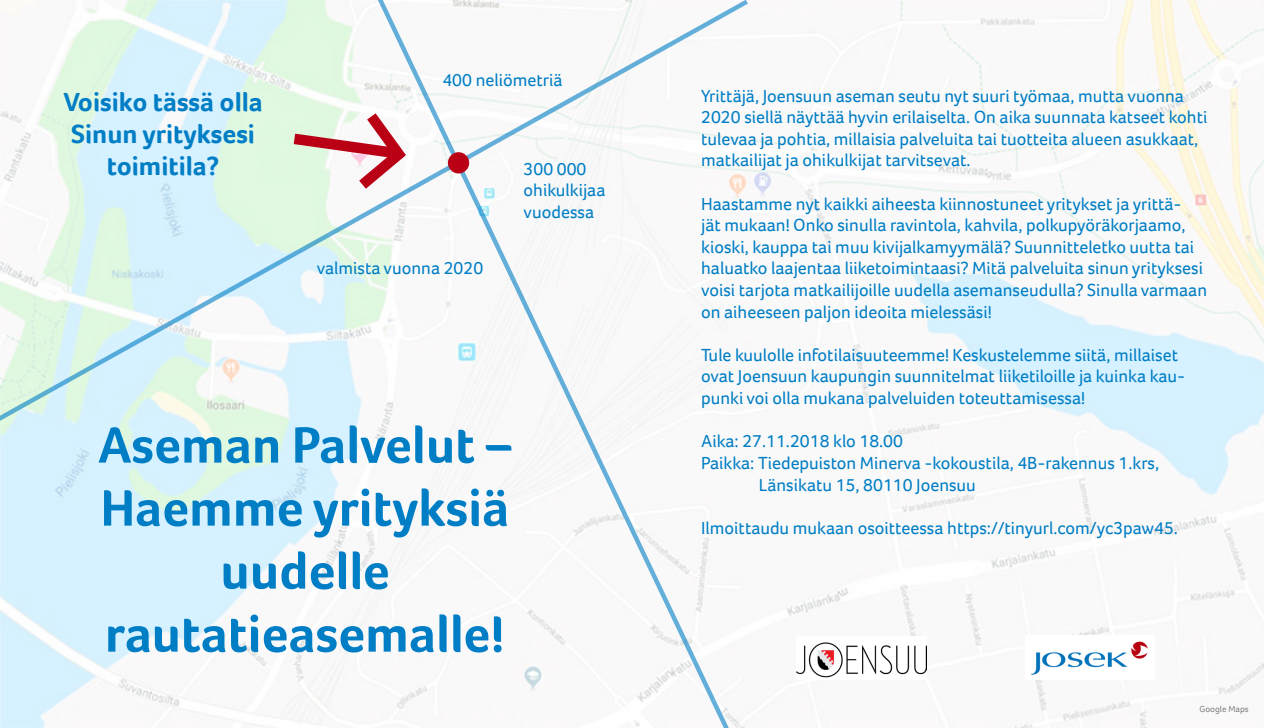
<style>
.page{position:relative;width:1264px;height:728px;background:#fff}
.page>*{position:absolute;margin:0;border:0;box-sizing:border-box;transform-origin:0 0}
.t1{font:700 52.5px/63px "Foco";color:#007ec5;text-align:center}
.t2{font:700 27px/32.4px "Foco";color:#007ec5;text-align:center}
.t3{font:18px/21.6px "Foco";color:#007ec5}
.t4{font:9px "Foco";color:#828081}
</style>
<div class="page">
<img style="left:0;top:0;width:1263px;height:728px">
<svg style="left:369px;top:429px;width:364px;height:299px"></svg>
<svg style="left:0;top:0;width:750px;height:429px"></svg>
<div style="left:448px;top:153px;width:20px;height:20px;background:#b90014;border-radius:50%"></div>
<div style="left:448px;top:152px;width:21px;height:21px;border:2px solid #b90014;border-radius:50%"></div>
<svg style="left:282px;top:102px;width:135px;height:97px"></svg>
<img style="left:1025px;top:635px;width:129px;height:44px">
<img style="left:796px;top:637px;width:130px;height:42px">
<p class="t2" style="left:63px;top:85px;width:201px">Voisiko tässä olla<br>Sinun yrityksesi toimitila?</p>
<p class="t3" style="left:442px;top:69px;width:122px">400 neliömetriä</p>
<p class="t3" style="left:317px;top:257px;width:168px">valmista vuonna 2020</p>
<p class="t3" style="left:523px;top:157px;width:64px">300 000</p>
<p class="t3" style="left:523px;top:179px;width:83px">ohikulkijaa</p>
<p class="t3" style="left:523px;top:201px;width:72px">vuodessa</p>
<p class="t1" style="left:98px;top:413px;width:415px">Aseman Palvelut –<br>Haemme yrityksiä uudelle</p>
<p class="t1" style="left:105px;top:602px;width:401px">rautatieasemalle!</p>
<p class="t3" style="left:701px;top:85px;width:508px">Yrittäjä, Joensuun aseman seutu nyt suuri työmaa, mutta vuonna 2020 siellä näyttää hyvin erilaiselta. On aika suunnata katseet kohti tulevaa ja pohtia, millaisia palveluita tai tuotteita alueen asukkaat, matkailijat ja ohikulkijat tarvitsevat.</p>
<p class="t3" style="left:701px;top:193px;width:507px">Haastamme nyt kaikki aiheesta kiinnostuneet yritykset ja yrittä-<br>jät mukaan! Onko sinulla ravintola, kahvila, polkupyöräkorjaamo, kioski, kauppa tai muu kivijalkamyymälä? Suunnitteletko uutta tai haluatko laajentaa liiketoimintaasi? Mitä palveluita sinun yrityksesi voisi tarjota matkailijoille uudella asemanseudulla? Sinulla varmaan on aiheeseen paljon ideoita mielessäsi!</p>
<p class="t3" style="left:701px;top:344px;width:485px">Tule kuulolle infotilaisuuteemme! Keskustelemme siitä, millaiset ovat Joensuun kaupungin suunnitelmat liiketiloille ja kuinka kau&shy;punki voi olla mukana palveluiden toteuttamisessa!</p>
<p class="t3" style="left:701px;top:430px;width:203px">Aika: 27.11.2018 klo 18.00</p>
<p class="t3" style="left:701px;top:452px;width:459px">Paikka: Tiedepuiston Minerva -kokoustila, 4B-rakennus 1.krs,</p>
<p class="t3" style="left:758px;top:473px;width:218px">Länsikatu 15, 80110 Joensuu</p>
<p class="t3" style="left:701px;top:517px;width:478px">Ilmoittaudu mukaan osoitteessa https://tinyurl.com/yc3paw45.</p>
<p class="t4" style="left:1199px;top:703px;width:50px">Google Maps</p>
</div>
